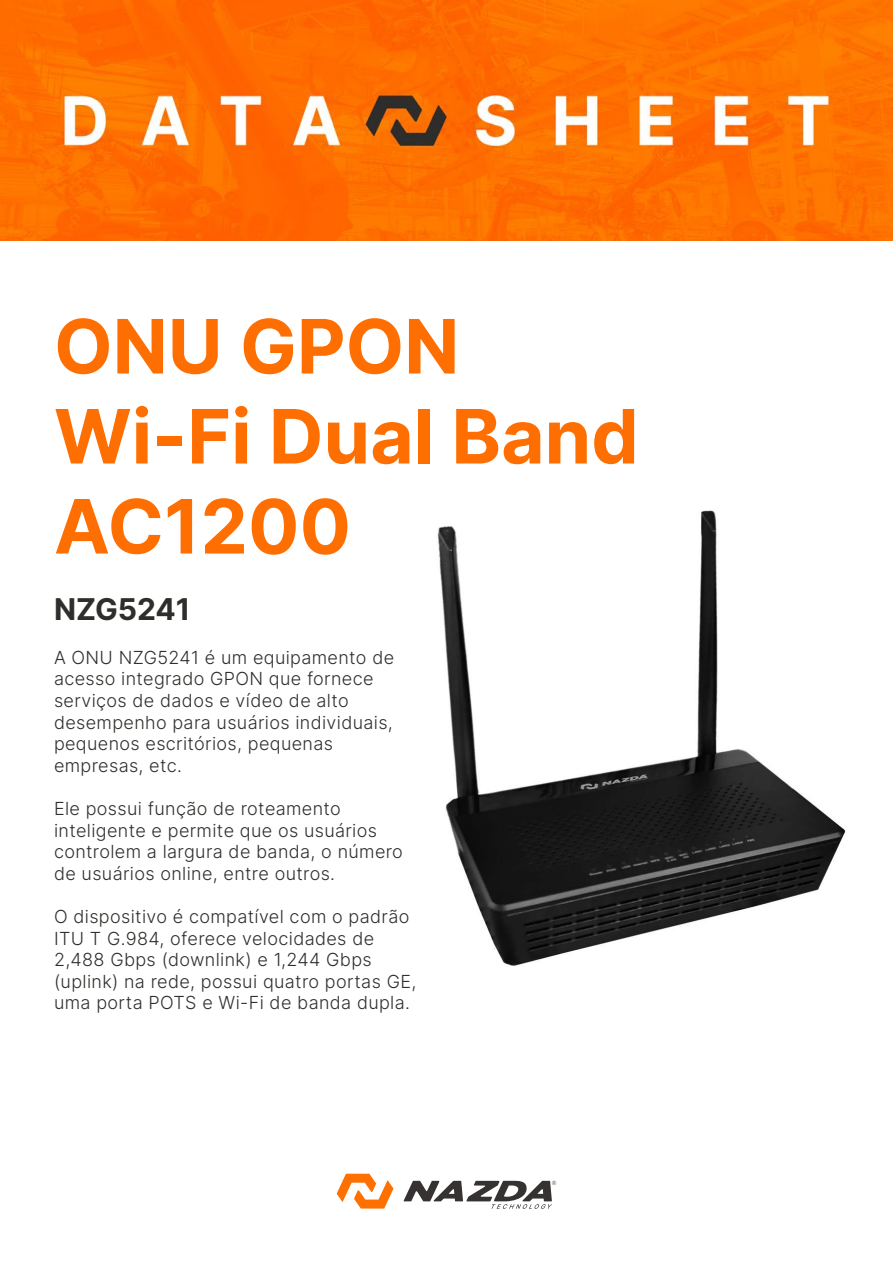
<style>
.page{position:relative;width:893px;height:1263px;background:#fff}
.page>*{position:absolute;margin:0;border:0;box-sizing:border-box;transform-origin:0 0}
.t1{font:700 75px/90px "Inter";color:#ff6e00}
.t2{font:700 30px "Inter";letter-spacing:-.005em;color:#2e2e2b}
.t3{font:300 18px/21.6px "Inter";letter-spacing:.02em;color:#2e2e2b}
</style>
<div class="page">
<img style="left:0;top:0;width:893px;height:241px">
<svg style="left:337px;top:1174px;width:56px;height:34px"></svg>
<svg style="left:403px;top:1180px;width:153px;height:29px"></svg>
<img style="left:437px;top:510px;width:409px;height:456px">
<h1 class="t1" style="left:54px;top:299px;width:586px">ONU GPON<br>Wi-Fi Dual Band<br>AC1200</h1>
<h2 class="t2" style="left:54px;top:586px;width:138px">NZG5241</h2>
<p class="t3" style="left:54px;top:646px;width:342px">A ONU NZG5241 é um equipamento de acesso integrado GPON que fornece serviços de dados e vídeo de alto desempenho para usuários individuais, pequenos escritórios, pequenas empresas, etc.</p>
<p class="t3" style="left:54px;top:797px;width:350px">Ele possui função de roteamento inteligente e permite que os usuários controlem a largura de banda, o número de usuários online, entre outros.</p>
<p class="t3" style="left:54px;top:905px;width:364px">O dispositivo é compatível com o padrão ITU T G.984, oferece velocidades de 2,488 Gbps (downlink) e 1,244 Gbps (uplink) na rede, possui quatro portas GE, uma porta POTS e Wi-Fi de banda dupla.</p>
</div>
